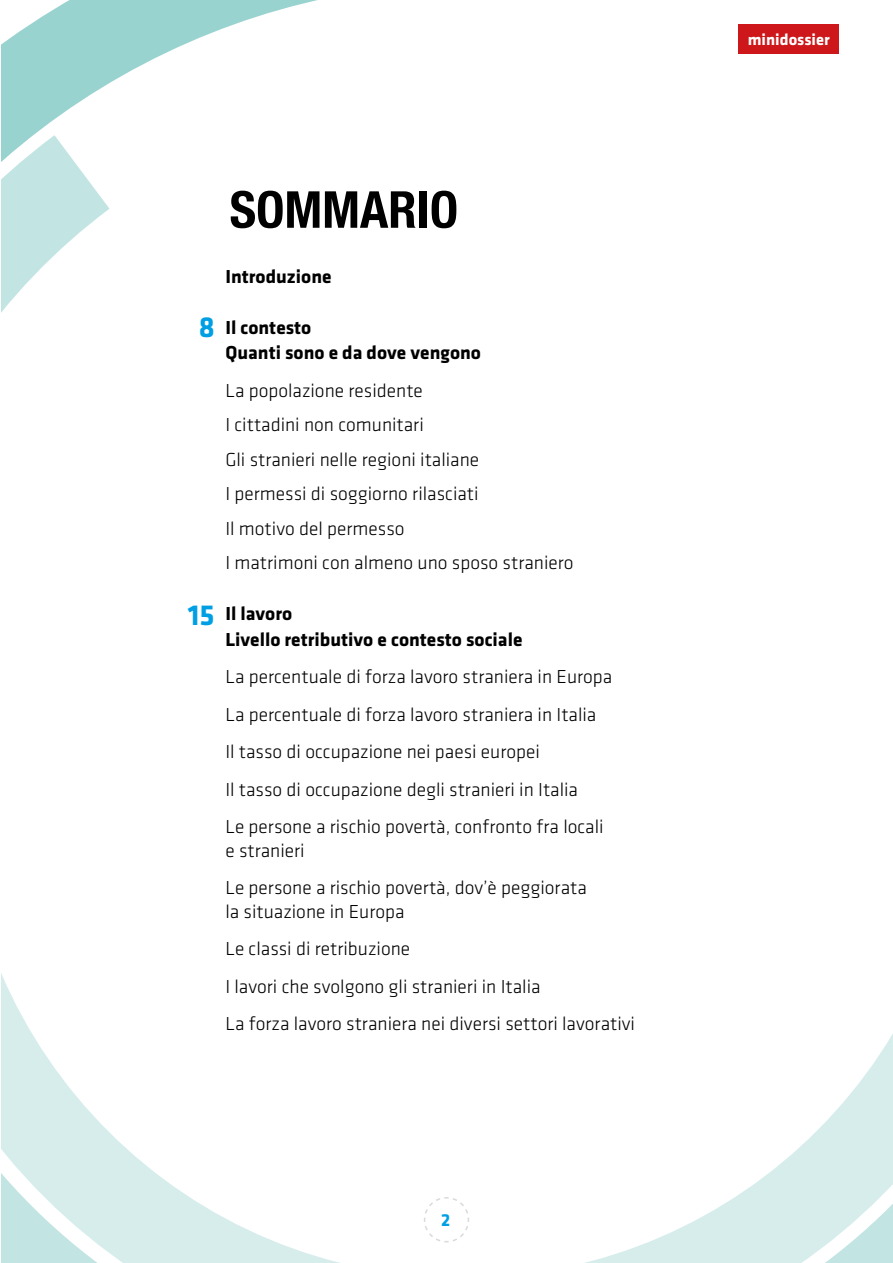
<style>
.page{position:relative;width:893px;height:1263px;background:#fff}
.page>*{position:absolute;margin:0;border:0;box-sizing:border-box;transform-origin:0 0}
.t1{font:700 condensed 51px "Helvetica Neue";color:#000}
.t2{font:700 30px "Klavika";color:#009fe3}
.t3{font:300 19.5px/37.5px "Klavika";color:#000}
.t4{font:700 19.5px/25.5px "Klavika";color:#000}
.t5{font:700 18px "Klavika";color:#009fe3}
.t6{font:700 16.5px "Klavika";color:#fff}
</style>
<div class="page">
<svg style="left:2px;top:975px;width:891px;height:287px"></svg>
<svg style="left:2px;top:0;width:737px;height:312px"></svg>
<div style="left:739px;top:24px;width:100px;height:30px;background:#cd171a"></div>
<svg style="left:423px;top:1196px;width:47px;height:47px"></svg>
<h1 class="t1" style="left:230px;top:167px;width:230px">SOMMARIO</h1>
<h2 class="t2" style="left:199px;top:311px;width:18px">8</h2>
<h2 class="t2" style="left:188px;top:599px;width:28px">15</h2>
<p class="t4" style="left:225px;top:264px;width:108px">Introduzione</p>
<p class="t4" style="left:225px;top:315px;width:257px">Il contesto<br>Quanti sono e da dove vengono</p>
<p class="t3" style="left:225px;top:373px;width:350px;line-height:34.5px">La popolazione residente<br>I cittadini non comunitari<br>Gli stranieri nelle regioni italiane<br>I permessi di soggiorno rilasciati<br>Il motivo del permesso<br>I matrimoni con almeno uno sposo straniero</p>
<p class="t4" style="left:225px;top:601px;width:299px">Il lavoro<br>Livello retributivo e contesto sociale</p>
<p class="t3" style="left:225px;top:658px;width:388px">La percentuale di forza lavoro straniera in Europa La percentuale di forza lavoro straniera in Italia<br>Il tasso di occupazione nei paesi europei<br>Il tasso di occupazione degli stranieri in Italia<br>Le persone a rischio povertà, confronto fra locali</p>
<p class="t3" style="left:225px;top:832px;width:363px">e stranieri<br>Le persone a rischio povertà, dov’è peggiorata</p>
<p class="t3" style="left:225px;top:893px;width:411px">la situazione in Europa<br>Le classi di retribuzione<br>I lavori che svolgono gli stranieri in Italia<br>La forza lavoro straniera nei diversi settori lavorativi</p>
<p class="t5" style="left:441px;top:1210px;width:11px">2</p>
<p class="t6" style="left:748px;top:31px;width:83px">minidossier</p>
</div>
